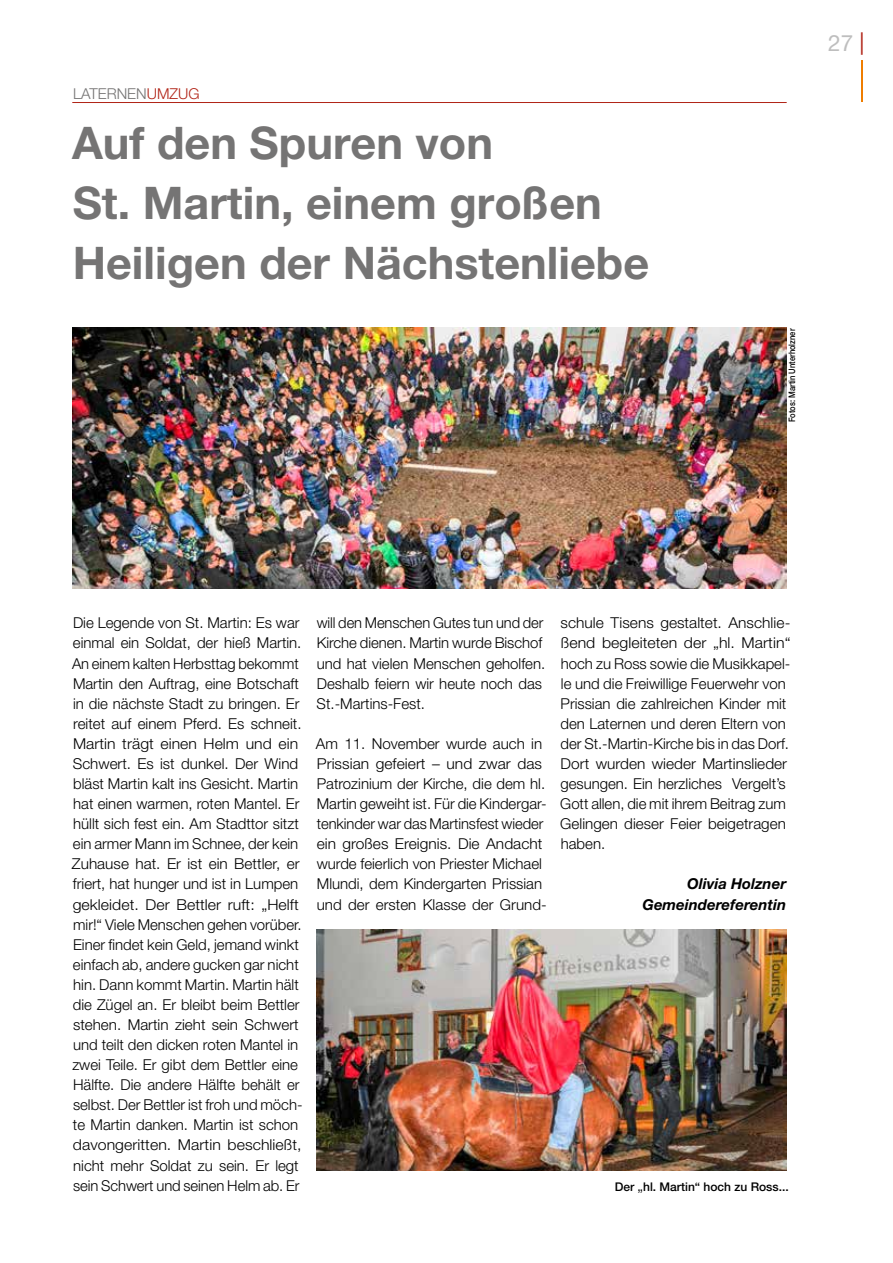
<style>
.page{position:relative;width:893px;height:1263px;background:#fff}
.page>*{position:absolute;margin:0;border:0;box-sizing:border-box;transform-origin:0 0}
.t1{font:700 45px/60px "Helvetica Neue LT Pro";color:#757474}
.t2{font:22.5px "Helvetica Neue LT Pro";color:#bebebe}
.t3{font:300 15px/20.1px "Helvetica Neue LT Pro";color:#000}
.t4{font:300 15px/20.1px "Helvetica Neue LT Pro";color:#000;scale:1.04 1}
.t5{font:italic 700 15px/20.1px "Helvetica Neue LT Pro";color:#000;text-align:right}
.t6{font:300 15px "Helvetica Neue LT Pro";color:#757474}
.t7{font:500 12px "Helvetica Neue LT Pro";color:#000}
.t8{font:500 9px "Helvetica Neue LT Pro";color:#000;scale:.84 1}
.s1{color:#b12417}
.s2{font-weight:300;font-size:15px}
</style>
<div class="page">
<hr style="left:72px;top:102px;width:715px;height:1px;background:#b12417">
<img style="left:316px;top:929px;width:471px;height:242px">
<img style="left:72px;top:327px;width:715px;height:262px">
<hr style="left:861px;top:60px;width:2px;height:42px;background:#ef7d00">
<p class="t6" style="left:73px;top:85px;width:128px">LATERNEN<span class="s1">UMZUG</span></p>
<h1 class="t1" style="left:72px;top:112px;width:579px">Auf den Spuren von<br>St. Martin, einem großen<br>Heiligen der Nächstenliebe</h1>
<h2 class="t2" style="left:828px;top:30px;width:38px">27 <span class="s1">|</span></h2>
<p class="t8" style="left:787px;top:422px;width:113px;rotate:-90deg">Fotos: Martin Unterholzner</p>
<p class="t3" style="left:72px;top:613px;width:232px">Die Legende von St. Martin: Es war einmal ein Soldat, der hieß Martin.<br>An einem kalten Herbsttag bekommt Martin den Auftrag, eine Botschaft in die nächste Stadt zu bringen. Er reitet auf einem Pferd. Es schneit.<br>Martin trägt einen Helm und ein Schwert. Es ist dunkel. Der Wind bläst Martin kalt ins Gesicht. Martin hat einen warmen, roten Mantel. Er hüllt sich fest ein. Am Stadttor sitzt ein armer Mann im Schnee, der kein Zuhause hat. Er ist ein Bettler, er friert, hat hunger und ist in Lumpen gekleidet. Der Bettler ruft: „Helft mir!“ Viele Menschen gehen vorüber.<br>Einer findet kein Geld, jemand winkt einfach ab, andere gucken gar nicht hin. Dann kommt Martin. Martin hält die Zügel an. Er bleibt beim Bettler stehen. Martin zieht sein Schwert und teilt den dicken roten Mantel in zwei Teile. Er gibt dem Bettler eine Hälfte. Die andere Hälfte behält er selbst. Der Bettler ist froh und möch&shy;te Martin danken. Martin ist schon davongeritten. Martin beschließt, nicht mehr Soldat zu sein. Er legt sein Schwert und seinen Helm ab. Er</p>
<p class="t3" style="left:317px;top:613px;width:230px">will den Menschen Gutes tun und der<br>Kirche dienen. Martin wurde Bischof und hat vielen Menschen geholfen.<br>Deshalb feiern wir heute noch das<br>St.-Martins-Fest.</p>
<p class="t3" style="left:316px;top:733px;width:232px">Am 11. November wurde auch in Prissian gefeiert – und zwar das Patrozinium der Kirche, die dem hl.<br>Martin geweiht ist. Für die Kindergar&shy;tenkinder war das Martinsfest wieder ein großes Ereignis. Die Andacht wurde feierlich von Priester Michael Mlundi, dem Kindergarten Prissian und der ersten Klasse der Grund-</p>
<p class="t4" style="left:560px;top:613px;width:223px">schule Tisens gestaltet. Anschlie&shy;ßend begleiteten der „hl. Martin“ hoch zu Ross sowie die Musikkapel&shy;le und die Freiwillige Feuerwehr von Prissian die zahlreichen Kinder mit den Laternen und deren Eltern von der St.-Martin-Kirche bis in das Dorf.<br>Dort wurden wieder Martinslieder gesungen. Ein herzliches Vergelt’s Gott allen, die mit ihrem Beitrag zum Gelingen dieser Feier beigetragen haben.</p>
<p class="t5" style="left:643px;top:874px;width:145px">Olivia Holzner<br>Gemeindereferentin</p>
<p class="t7" style="left:615px;top:1179px;width:176px">Der <span class="s2">„</span>hl. Martin“ hoch zu Ross...</p>
</div>
